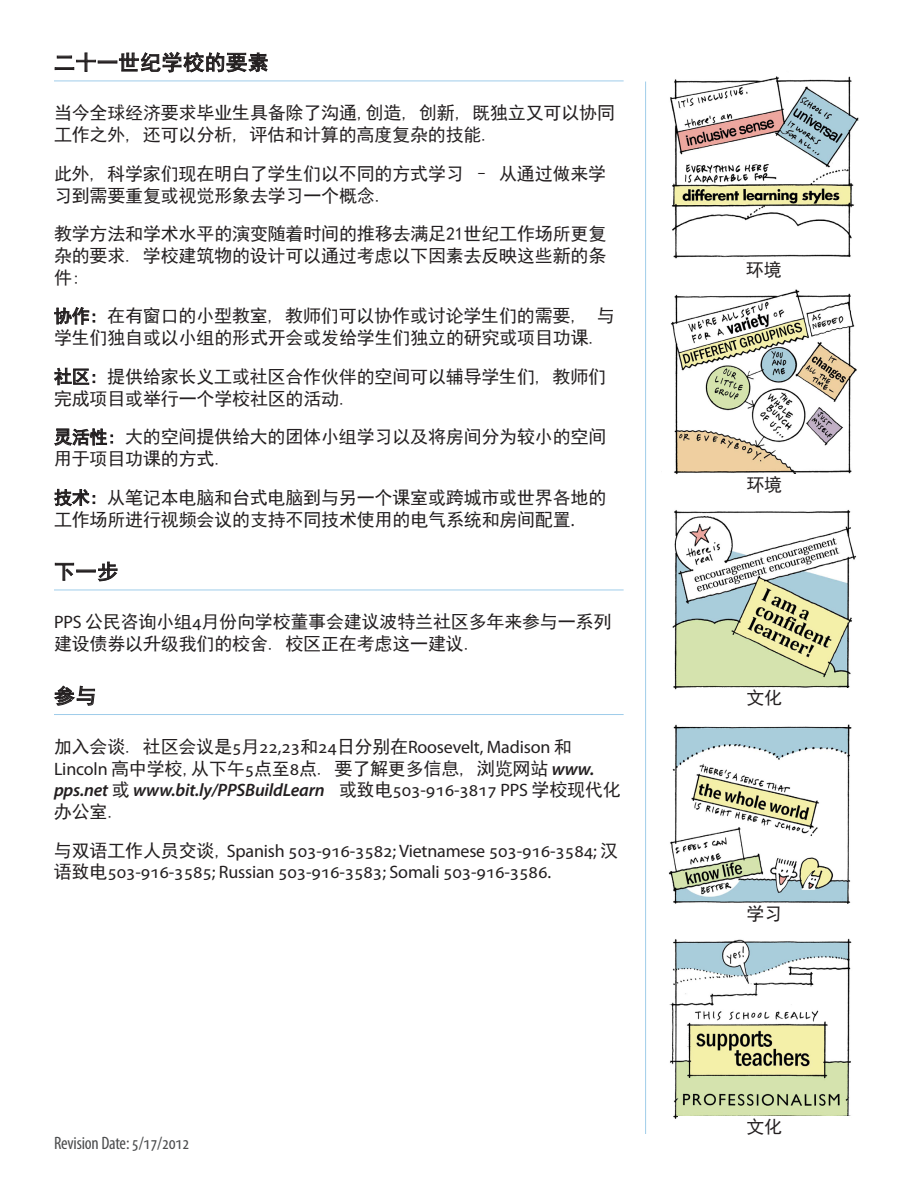
<style>
.page{position:relative;width:918px;height:1188px;background:#fff}
.page>*{position:absolute;margin:0;border:0;box-sizing:border-box;transform-origin:0 0}
.Subhead{font:21px "Sim Hei";letter-spacing:.025em;color:#231f20}
.t1{font:18px/21.6px "Sim Hei";letter-spacing:-.01em;color:#231f20}
.t2{font:18px/21.6px "Myriad Pro";letter-spacing:-.01em;color:#231f20}
.t3{font:condensed 18px "Myriad Pro";letter-spacing:-.01em;color:#4b4c4d}
.s1{font-family:"Myriad Pro"}
.s2{font-family:"Myriad Pro";font-weight:600;font-style:italic}
.s3{font-family:"Sim Hei"}
</style>
<div class="page">
<hr style="left:54px;top:81px;width:570px;height:1px;background:#9fcdea">
<hr style="left:54px;top:590px;width:570px;height:1px;background:#9fcdea">
<hr style="left:54px;top:714px;width:570px;height:1px;background:#9fcdea">
<svg style="left:54px;top:51px;width:214px;height:22px"></svg>
<svg style="left:54px;top:307px;width:41px;height:18px"></svg>
<svg style="left:54px;top:367px;width:41px;height:19px"></svg>
<svg style="left:54px;top:428px;width:59px;height:18px"></svg>
<svg style="left:54px;top:489px;width:41px;height:18px"></svg>
<svg style="left:55px;top:561px;width:63px;height:21px"></svg>
<svg style="left:54px;top:685px;width:41px;height:21px"></svg>
<img style="left:670px;top:289px;width:187px;height:186px">
<img style="left:670px;top:76px;width:189px;height:184px">
<img style="left:672px;top:509px;width:185px;height:181px">
<img style="left:668px;top:724px;width:184px;height:180px">
<img style="left:669px;top:938px;width:183px;height:181px">
<hr style="left:645px;top:82px;width:1px;height:1052px;background:#9fcdea">
<div style="left:678px;top:474px;width:173px;height:21px;background:#fff"></div>
<div style="left:678px;top:1116px;width:173px;height:21px;background:#fff"></div>
<div style="left:678px;top:688px;width:173px;height:20px;background:#fff"></div>
<p class="Subhead" style="left:54px;top:52px;width:216px">二十一世纪学校的要素</p>
<p class="t1" style="left:54px;top:102px;width:563px">当今全球经济要求毕业生具备除了沟通,创造, 创新, 既独立又可以协同工作之外, 还可以分析, 评估和计算的高度复杂的技能.</p>
<p class="t1" style="left:54px;top:163px;width:554px">此外, 科学家们现在明白了学生们以不同的方式学习 – 从通过做来学习到需要重复或视觉形象去学习一个概念.</p>
<p class="t1" style="left:54px;top:223px;width:554px;text-align:justify">教学方法和学术水平的演变随着时间的推移去满足21世纪工作场所更复杂的要求. 学校建筑物的设计可以通过考虑以下因素去反映这些新的条件:</p>
<p class="t1" style="left:54px;top:305px;width:562px">协作: 在有窗口的小型教室, 教师们可以协作或讨论学生们的需要, 与学生们独自或以小组的形式开会或发给学生们独立的研究或项目功课.</p>
<p class="t1" style="left:54px;top:366px;width:554px">社区: 提供给家长义工或社区合作伙伴的空间可以辅导学生们, 教师们完成项目或举行一个学校社区的活动.</p>
<p class="t1" style="left:54px;top:426px;width:554px">灵活性: 大的空间提供给大的团体小组学习以及将房间分为较小的空间用于项目功课的方式.</p>
<p class="t1" style="left:54px;top:487px;width:554px">技术: 从笔记本电脑和台式电脑到与另一个课室或跨城市或世界各地的工作场所进行视频会议的支持不同技术使用的电气系统和房间配置<span class="s1">.</span></p>
<p class="Subhead" style="left:54px;top:561px;width:66px">下一步</p>
<p class="t1" style="left:54px;top:611px;width:559px"><span class="s1">PPS</span> 公民咨询小组<span class="s1">4</span>月份向学校董事会建议波特兰社区多年来参与一系列建设债券以升级我们的校舍. 校区正在考虑这一建议.</p>
<p class="Subhead" style="left:54px;top:685px;width:44px">参与</p>
<p class="t1" style="left:54px;top:736px;width:568px">加入会谈. 社区会议是<span class="s1">5</span>月<span class="s1">22,23</span>和<span class="s1">24</span>日分别在<span class="s1">Roosevelt, Madison</span> 和<span class="s1">Lincoln</span> 高中学校,从下午<span class="s1">5</span>点至<span class="s1">8</span>点. 要了解更多信息, 浏览网站 <span class="s2">www. pps.net</span> 或 <span class="s2">www.bit.ly/PPSBuildLearn</span> 或致电<span class="s1">503-916-3817 PPS</span> 学校现代化办公室.</p>
<p class="t2" style="left:54px;top:840px;width:566px"><span class="s3">与双语工作人员交谈,</span> Spanish 503-916-3582; Vietnamese 503-916-3584; <span class="s3">汉语致电</span>503-916-3585; Russian 503-916-3583; Somali 503-916-3586.</p>
<p class="t3" style="left:54px;top:1132px;width:137px">Revision Date: 5/17/2012</p>
<p class="t1" style="left:746px;top:259px;width:37px">环境</p>
<p class="t1" style="left:746px;top:473px;width:37px">环境</p>
<p class="t1" style="left:746px;top:687px;width:37px">文化</p>
<p class="t1" style="left:746px;top:903px;width:37px">学习</p>
<p class="t1" style="left:746px;top:1115px;width:37px">文化</p>
</div>
